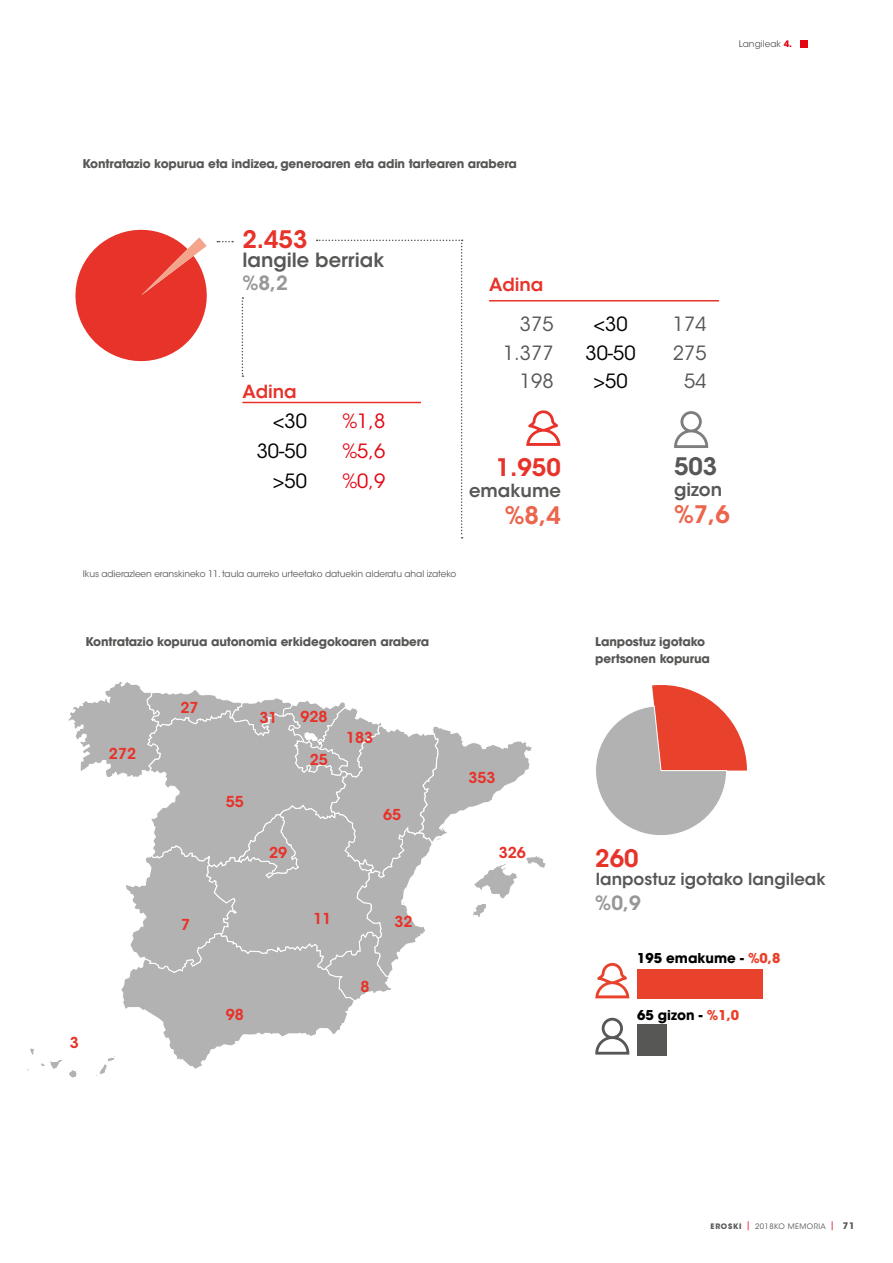
<style>
.page{position:relative;width:893px;height:1263px;background:#fff}
.page>*{position:absolute;margin:0;border:0;box-sizing:border-box;transform-origin:0 0}
.t1{font:600 24px "ITC Avant Garde Std";color:#e7332a}
.t2{font:600 24px "ITC Avant Garde Std";color:#ec654d}
.t3{font:600 24px "ITC Avant Garde Std";color:#575756}
.t4{font:19.5px "ITC Avant Garde Std";color:#000}
.t5{font:19.5px "ITC Avant Garde Std";color:#575756}
.t6{font:600 19.5px "ITC Avant Garde Std";color:#575756}
.t7{font:19.5px "ITC Avant Garde Std";color:#e30613}
.t8{font:600 19.5px "ITC Avant Garde Std";color:#979796}
.t9{font:600 18px "ITC Avant Garde Std";color:#575756}
.t10{font:600 18px "ITC Avant Garde Std";color:#e7332a}
.t11{font:600 16.5px "ITC Avant Garde Std";color:#575756}
.t12{font:600 15px "ITC Avant Garde Std";color:#e7332a}
.t13{font:700 13.5px "ITC Avant Garde Std";color:#000}
.t14{font:700 12px/16.5px "ITC Avant Garde Std";letter-spacing:-.01em;color:#575756}
.t15{font:9px "ITC Avant Garde Std";letter-spacing:-.01em;color:#575756}
.t16{font:7.5px "ITC Avant Garde Std";letter-spacing:.05em;color:#575756}
.s1{font-weight:700;color:#e30613}
.s2{color:#e8412c}
.s3{font-weight:700}
.s4{font-weight:700;font-size:9px}
</style>
<div class="page">
<div style="left:800px;top:40px;width:8px;height:8px;background:#e30613"></div>
<svg style="left:27px;top:682px;width:519px;height:396px"></svg>
<svg style="left:217px;top:241px;width:16px;height:1px"></svg>
<svg style="left:674px;top:411px;width:34px;height:37px"></svg>
<svg style="left:526px;top:410px;width:34px;height:36px"></svg>
<svg style="left:75px;top:229px;width:132px;height:133px"></svg>
<svg style="left:317px;top:240px;width:146px;height:298px"></svg>
<hr style="left:489px;top:300px;width:230px;height:1px;background:#e7332a">
<hr style="left:242px;top:402px;width:179px;height:1px;background:#e7332a">
<svg style="left:242px;top:297px;width:1px;height:80px"></svg>
<div style="left:637px;top:1024px;width:30px;height:32px;background:#575756"></div>
<svg style="left:595px;top:1018px;width:34px;height:36px"></svg>
<div style="left:637px;top:969px;width:125px;height:29px;background:#e8412c"></div>
<svg style="left:595px;top:963px;width:34px;height:35px"></svg>
<svg style="left:596px;top:685px;width:151px;height:150px"></svg>
<p class="t15" style="left:739px;top:38px;width:55px">Langileak <span class="s1">4.</span></p>
<p class="t14" style="left:82px;top:155px;width:436px">Kontratazio kopurua eta indizea, generoaren eta adin tartearen arabera</p>
<h1 class="t1" style="left:242px;top:224px;width:67px">2.453</h1>
<h2 class="t6" style="left:242px;top:248px;width:144px">langile berriak</h2>
<h2 class="t8" style="left:242px;top:271px;width:47px">%8,2</h2>
<h3 class="t10" style="left:242px;top:380px;width:56px">Adina</h3>
<h2 class="t4" style="left:273px;top:409px;width:36px">&lt;30</h2>
<h2 class="t7" style="left:342px;top:409px;width:45px">%1,8</h2>
<h2 class="t4" style="left:257px;top:439px;width:52px">30-50</h2>
<h2 class="t7" style="left:342px;top:439px;width:45px">%5,6</h2>
<h2 class="t4" style="left:273px;top:469px;width:36px">&gt;50</h2>
<h2 class="t7" style="left:342px;top:469px;width:45px">%0,9</h2>
<h3 class="t10" style="left:489px;top:273px;width:56px">Adina</h3>
<h2 class="t5" style="left:520px;top:312px;width:35px">375</h2>
<h2 class="t4" style="left:593px;top:312px;width:36px">&lt;30</h2>
<h2 class="t5" style="left:673px;top:312px;width:35px">174</h2>
<h2 class="t5" style="left:503px;top:341px;width:52px">1.377</h2>
<h2 class="t4" style="left:585px;top:341px;width:52px">30-50</h2>
<h2 class="t5" style="left:673px;top:341px;width:35px">275</h2>
<h2 class="t5" style="left:520px;top:369px;width:35px">198</h2>
<h2 class="t4" style="left:593px;top:369px;width:36px">&gt;50</h2>
<h2 class="t5" style="left:684px;top:369px;width:24px">54</h2>
<h1 class="t1" style="left:496px;top:452px;width:67px">1.950</h1>
<h3 class="t9" style="left:469px;top:479px;width:93px">emakume</h3>
<h1 class="t2" style="left:505px;top:500px;width:57px">%8,4</h1>
<h1 class="t3" style="left:674px;top:451px;width:45px">503</h1>
<h3 class="t9" style="left:674px;top:478px;width:50px">gizon</h3>
<h1 class="t2" style="left:674px;top:499px;width:57px">%7,6</h1>
<p class="t15" style="left:83px;top:568px;width:375px">Ikus adierazleen eranskineko 11. taula aurreko urteetako datuekin alderatu ahal izateko</p>
<p class="t14" style="left:85px;top:633px;width:345px">Kontratazio kopurua autonomia erkidegokoaren arabera</p>
<p class="t12" style="left:109px;top:744px;width:29px">272</p>
<p class="t12" style="left:180px;top:698px;width:20px">27</p>
<p class="t12" style="left:259px;top:708px;width:20px">31</p>
<p class="t12" style="left:226px;top:792px;width:20px">55</p>
<p class="t12" style="left:300px;top:707px;width:29px">928</p>
<p class="t12" style="left:310px;top:750px;width:20px">25</p>
<p class="t12" style="left:346px;top:728px;width:29px">183</p>
<p class="t12" style="left:383px;top:805px;width:20px">65</p>
<p class="t12" style="left:468px;top:768px;width:29px">353</p>
<p class="t14" style="left:595px;top:633px;width:116px">Lanpostuz igotako pertsonen kopurua</p>
<p class="t12" style="left:70px;top:1032px;width:11px">3</p>
<p class="t12" style="left:181px;top:915px;width:11px">7</p>
<p class="t12" style="left:269px;top:843px;width:20px">29</p>
<p class="t12" style="left:314px;top:909px;width:20px">11</p>
<p class="t12" style="left:226px;top:1005px;width:20px">98</p>
<p class="t12" style="left:360px;top:977px;width:11px">8</p>
<p class="t12" style="left:394px;top:912px;width:20px">32</p>
<p class="t12" style="left:499px;top:843px;width:29px">326</p>
<h1 class="t1" style="left:595px;top:843px;width:45px">260</h1>
<h3 class="t11" style="left:596px;top:868px;width:231px">lanpostuz igotako langileak</h3>
<h2 class="t8" style="left:595px;top:891px;width:47px">%0,9</h2>
<p class="t13" style="left:637px;top:949px;width:145px">195 emakume - <span class="s2">%0,8</span></p>
<p class="t13" style="left:637px;top:1006px;width:104px">65 gizon - <span class="s2">%1,0</span></p>
<p class="t16" style="left:711px;top:1222px;width:146px"><span class="s3">EROSKI</span> <sup>|</sup> 2018KO MEMORIA <sup>|</sup> <span class="s4">71</span></p>
</div>
